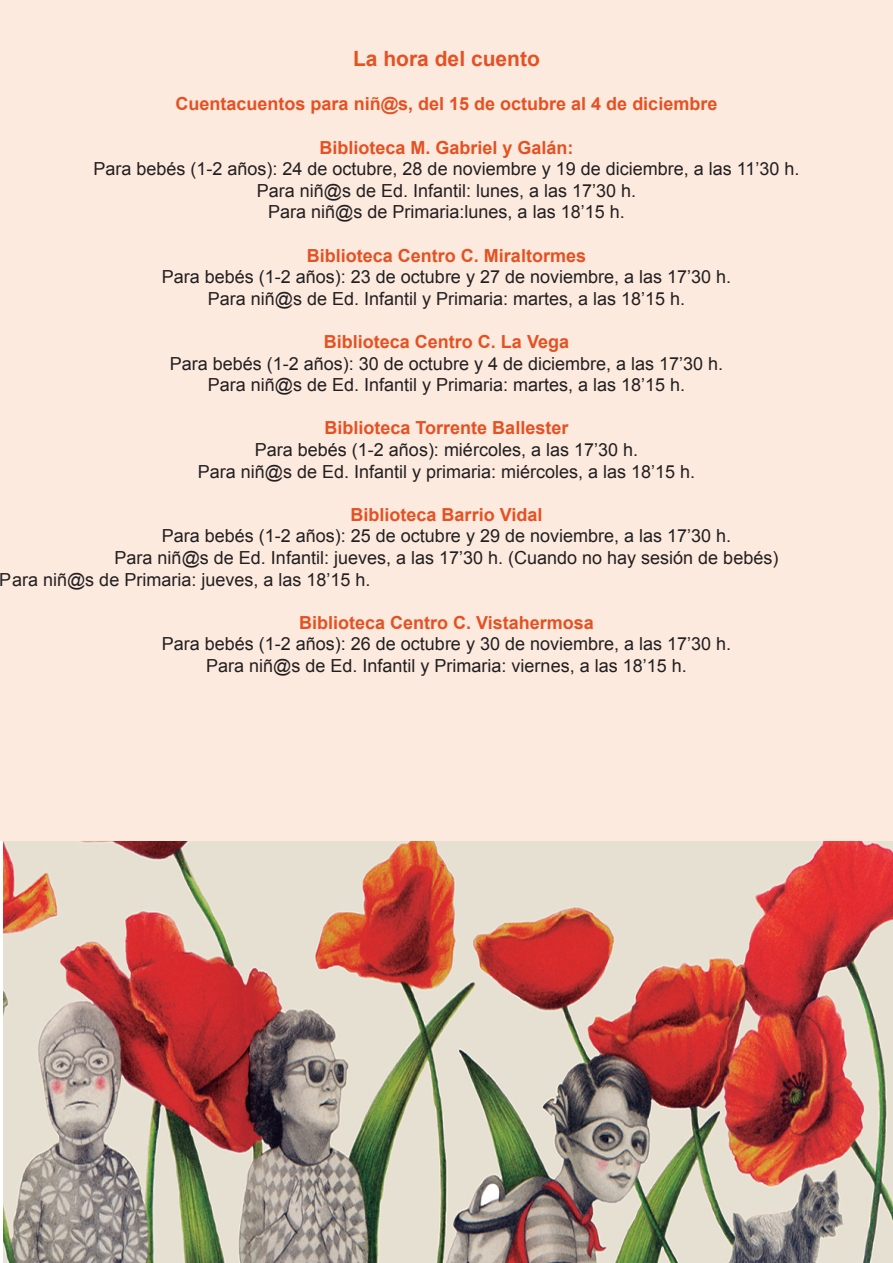
<style>
.page{position:relative;width:893px;height:1263px;background:#fff}
.page>*{position:absolute;margin:0;border:0;box-sizing:border-box;transform-origin:0 0}
.t1{font:700 21px "Arial";color:#e55122}
.t2{font:18px/21.6px "Arial";color:#231f20;text-align:center}
.t3{font:700 18px "Arial";color:#e55122}
</style>
<div class="page">
<img style="left:4px;top:840px;width:889px;height:423px">
<div style="left:0;top:0;width:893px;height:840px;background:#fceadf"></div>
<p class="t1" style="left:353px;top:47px;width:188px">La hora del cuento</p>
<p class="t3" style="left:176px;top:94px;width:543px">Cuentacuentos para niñ@s, del 15 de octubre al 4 de diciembre</p>
<p class="t3" style="left:319px;top:137px;width:256px">Biblioteca M. Gabriel y Galán:</p>
<p class="t2" style="left:93px;top:158px;width:708px">Para bebés (1-2 años): 24 de octubre, 28 de noviembre y 19 de diciembre, a las 11’30 h.<br>Para niñ@s de Ed. Infantil: lunes, a las 17’30 h.<br>Para niñ@s de Primaria:lunes, a las 18’15 h.</p>
<p class="t3" style="left:307px;top:245px;width:281px">Biblioteca Centro C. Miraltormes</p>
<p class="t2" style="left:162px;top:266px;width:571px">Para bebés (1-2 años): 23 de octubre y 27 de noviembre, a las 17’30 h.<br>Para niñ@s de Ed. Infantil y Primaria: martes, a las 18’15 h.</p>
<p class="t3" style="left:324px;top:332px;width:247px">Biblioteca Centro C. La Vega</p>
<p class="t2" style="left:170px;top:352px;width:555px">Para bebés (1-2 años): 30 de octubre y 4 de diciembre, a las 17’30 h.<br>Para niñ@s de Ed. Infantil y Primaria: martes, a las 18’15 h.</p>
<p class="t3" style="left:325px;top:418px;width:245px">Biblioteca Torrente Ballester</p>
<p class="t2" style="left:198px;top:439px;width:499px">Para bebés (1-2 años): miércoles, a las 17’30 h.<br>Para niñ@s de Ed. Infantil y primaria: miércoles, a las 18’15 h.</p>
<p class="t3" style="left:351px;top:504px;width:193px">Biblioteca Barrio Vidal</p>
<p class="t2" style="left:162px;top:525px;width:571px">Para bebés (1-2 años): 25 de octubre y 29 de noviembre, a las 17’30 h.</p>
<p class="t2" style="left:115px;top:547px;width:665px">Para niñ@s de Ed. Infantil: jueves, a las 17’30 h. (Cuando no hay sesión de bebés)</p>
<p class="t2" style="left:0;top:568px;width:372px">Para niñ@s de Primaria: jueves, a las 18’15 h.</p>
<p class="t3" style="left:299px;top:612px;width:296px">Biblioteca Centro C. Vistahermosa</p>
<p class="t2" style="left:162px;top:633px;width:571px">Para bebés (1-2 años): 26 de octubre y 30 de noviembre, a las 17’30 h.<br>Para niñ@s de Ed. Infantil y Primaria: viernes, a las 18’15 h.</p>
</div>
